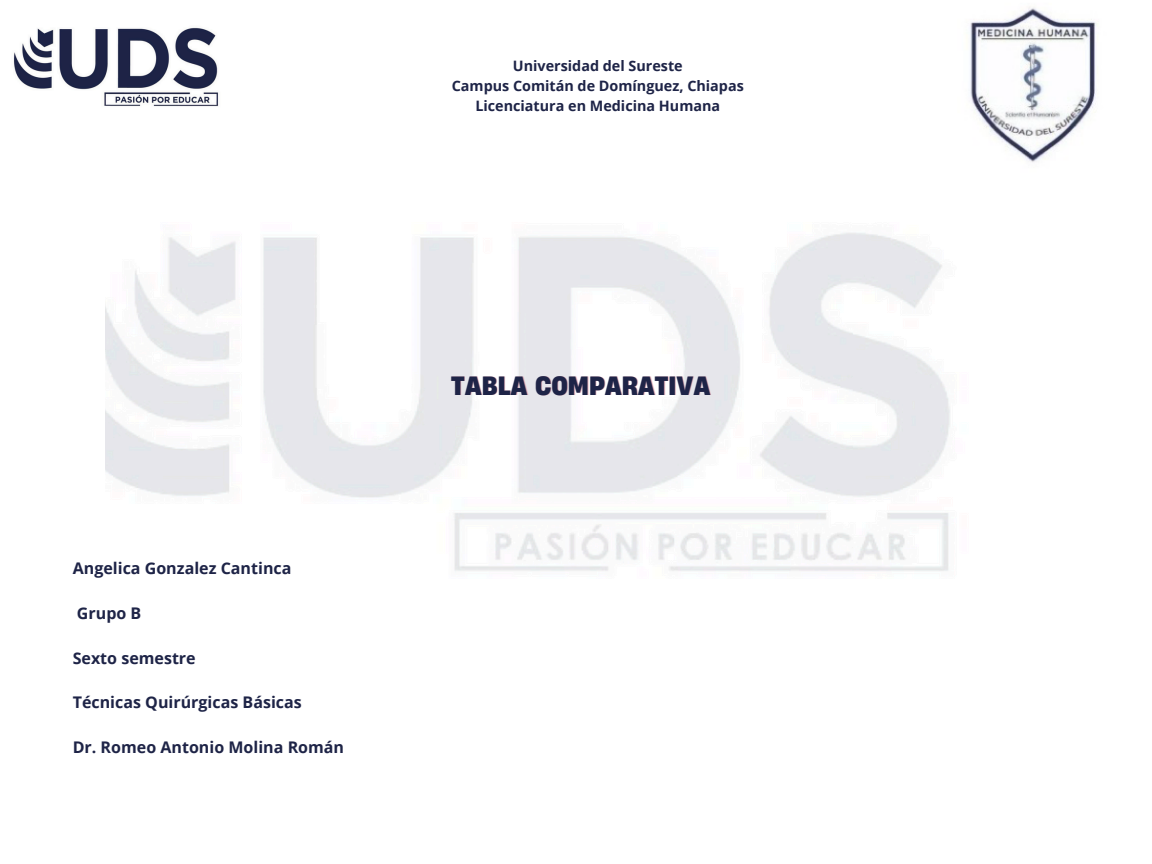
<style>
.page{position:relative;width:1152px;height:864px;background:#fff}
.page>*{position:absolute;margin:0;border:0;box-sizing:border-box;transform-origin:0 0}
.t1{font:700 24.9px "Heading Now 66";color:#1e2447}
.t2{font:700 16.05px "Open Sans";color:#1e2447}
.t3{font:700 14.4px "Open Sans";color:#1e2447}
</style>
<div class="page">
<img style="left:13px;top:27px;width:206px;height:80px">
<img style="left:105px;top:232px;width:845px;height:340px">
<img style="left:970px;top:7px;width:127px;height:155px">
<p class="t2" style="left:73px;top:557px;width:220px">Angelica Gonzalez Cantinca</p>
<h1 class="t2" style="left:77px;top:602px;width:66px">Grupo B</h1>
<p class="t2" style="left:73px;top:647px;width:124px">Sexto semestre</p>
<p class="t2" style="left:73px;top:691px;width:231px">Técnicas Quirúrgicas Básicas</p>
<h2 class="t2" style="left:73px;top:736px;width:273px">Dr. Romeo Antonio Molina Román</h2>
<p class="t3" style="left:513px;top:56px;width:171px">Universidad del Sureste</p>
<p class="t3" style="left:452px;top:76px;width:294px">Campus Comitán de Domínguez, Chiapas</p>
<p class="t3" style="left:475px;top:96px;width:246px">Licenciatura en Medicina Humana</p>
<h2 class="t1" style="left:451px;top:368px;width:261px">TABLA COMPARATIVA</h2>
</div>
